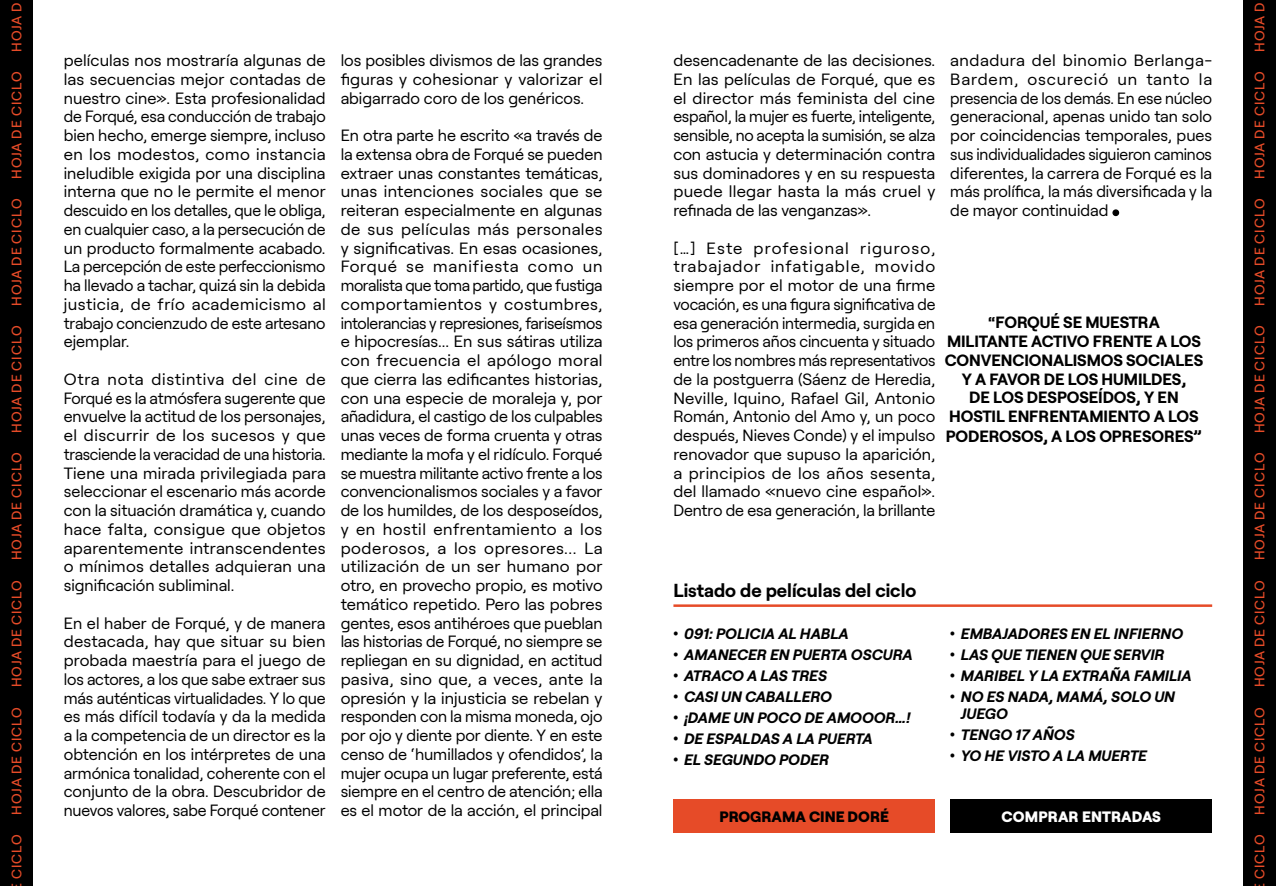
<style>
.page{position:relative;width:1276px;height:886px;background:#fff}
.page>*{position:absolute;margin:0;border:0;box-sizing:border-box;transform-origin:0 0}
.t1{font:700 18.75px "Roobert";color:#000}
.t2{font:16.25px/18.8px "Roobert";letter-spacing:-.005em;color:#000;text-align:justify}
.t3{font:700 16.25px/19px "Roobert";letter-spacing:-.005em;color:#000;text-align:center}
.t4{font:italic 700 15px/17.5px "Roobert";color:#000}
.t5{font:800 15px "Roobert";color:#000}
.t6{font:800 15px "Roobert";letter-spacing:.01em;color:#fff}
.t7{font:500 13.75px "Roobert";letter-spacing:.08em;color:#e64b28}
.s1{font-size:15px}
</style>
<div class="page">
<div style="left:0;top:0;width:32px;height:886px;background:#000"></div>
<div style="left:1243px;top:0;width:33px;height:886px;background:#000"></div>
<div style="left:1112px;top:209px;width:7px;height:7px;border:1px solid #000;border-radius:50%"></div>
<hr style="left:673px;top:604px;width:539px;height:3px;background:#e64b28">
<div style="left:950px;top:799px;width:262px;height:34px;background:#000"></div>
<div style="left:673px;top:799px;width:262px;height:34px;background:#e64b28"></div>
<p class="t7" style="left:6px;top:52px;width:51px;rotate:-90deg">HOJA D</p>
<p class="t7" style="left:6px;top:179px;width:109px;rotate:-90deg">HOJA DE CICLO</p>
<p class="t7" style="left:6px;top:306px;width:109px;rotate:-90deg">HOJA DE CICLO</p>
<p class="t7" style="left:6px;top:433px;width:109px;rotate:-90deg">HOJA DE CICLO</p>
<p class="t7" style="left:6px;top:560px;width:109px;rotate:-90deg">HOJA DE CICLO</p>
<p class="t7" style="left:6px;top:687px;width:109px;rotate:-90deg">HOJA DE CICLO</p>
<p class="t7" style="left:6px;top:814px;width:109px;rotate:-90deg">HOJA DE CICLO</p>
<p class="t7" style="left:6px;top:879px;width:47px;rotate:-90deg">CICLO</p>
<p class="t2" style="left:64px;top:50px;width:263px">películas nos mostraría algunas de las secuencias mejor contadas de nuestro cine». Esta profesionalidad de Forqué, esa conducción de trabajo bien hecho, emerge siempre, incluso en los modestos, como instancia ineludible exigida por una disciplina interna que no le permite el menor descuido en los detalles, que le obliga, en cualquier caso, a la persecución de un producto formalmente acabado.<br>La percepción de este perfeccionismo ha llevado a tachar, quizá sin la debida justicia, de frío academicismo al trabajo concienzudo de este artesano ejemplar.</p>
<p class="t2" style="left:64px;top:368px;width:263px">Otra nota distintiva del cine de Forqué es la atmósfera sugerente que envuelve la actitud de los personajes, el discurrir de los sucesos y que trasciende la veracidad de una historia.<br>Tiene una mirada privilegiada para seleccionar el escenario más acorde con la situación dramática y, cuando hace falta, consigue que objetos aparentemente intranscendentes o mínimos detalles adquieran una significación subliminal.</p>
<p class="t2" style="left:64px;top:612px;width:263px">En el haber de Forqué, y de manera destacada, hay que situar su bien probada maestría para el juego de los actores, a los que sabe extraer sus más auténticas virtualidades. Y lo que es más difícil todavía y da la medida a la competencia de un director es la obtención en los intérpretes de una armónica tonalidad, coherente con el conjunto de la obra. Descubridor de nuevos valores, sabe Forqué contener</p>
<p class="t2" style="left:341px;top:50px;width:263px">los posibles divismos de las grandes figuras y cohesionar y valorizar el abigarrado coro de los genéricos.</p>
<p class="t2" style="left:341px;top:125px;width:263px">En otra parte he escrito «a través de la extensa obra de Forqué se pueden extraer unas constantes temáticas, unas intenciones sociales que se reiteran especialmente en algunas de sus películas más personales y significativas. En esas ocasiones, Forqué se manifiesta como un moralista que toma partido, que fustiga comportamientos y costumbres, intolerancias y represiones, fariseísmos e hipocresías... En sus sátiras utiliza con frecuencia el apólogo moral que cierra las edificantes historias, con una especie de moraleja y, por añadidura, el castigo de los culpables unas veces de forma cruenta y otras mediante la mofa y el ridículo. Forqué se muestra militante activo frente a los convencionalismos sociales y a favor de los humildes, de los desposeídos, y en hostil enfrentamiento a los poderosos, a los opresores... La utilización de un ser humano por otro, en provecho propio, es motivo temático repetido. Pero las pobres gentes, esos antihéroes que pueblan las historias de Forqué, no siempre se repliegan en su dignidad, en actitud pasiva, sino que, a veces, ante la opresión y la injusticia se rebelan y responden con la misma moneda, ojo por ojo y diente por diente. Y en este censo de ‘humillados y ofendidos’, la mujer ocupa un lugar preferente, está siempre en el centro de atención; ella es el motor de la acción, el principal</p>
<p class="t2" style="left:673px;top:50px;width:263px">desencadenante de las decisiones.<br>En las películas de Forqué, que es el director más feminista del cine español, la mujer es fuerte, inteligente, sensible, no acepta la sumisión, se alza con astucia y determinación contra sus dominadores y en su respuesta puede llegar hasta la más cruel y refinada de las venganzas».</p>
<p class="t2" style="left:673px;top:237px;width:263px">[…] Este profesional riguroso, trabajador infatigable, movido siempre por el motor de una firme vocación, es una figura significativa de esa generación intermedia, surgida en los primeros años cincuenta y situado entre los nombres más representativos de la postguerra (Sáenz de Heredia, Neville, Iquino, Rafael Gil, Antonio Román, Antonio del Amo y, un poco después, Nieves Conde) y el impulso renovador que supuso la aparición, a principios de los años sesenta, del llamado «nuevo cine español».<br>Dentro de esa generación, la brillante</p>
<p class="t2" style="left:950px;top:50px;width:263px">andadura del binomio Berlanga-Bardem, oscureció un tanto la presencia de los demás. En ese núcleo generacional, apenas unido tan solo por coincidencias temporales, pues sus individualidades siguieron caminos diferentes, la carrera de Forqué es la más prolífica, la más diversificada y la de mayor continuidad</p>
<p class="t3" style="left:944px;top:312px;width:260px"><span class="s1">“</span>FORQUÉ SE MUESTRA<br>MILITANTE ACTIVO FRENTE A LOS<br>CONVENCIONALISMOS SOCIALES<br>Y A FAVOR DE LOS HUMILDES,<br>DE LOS DESPOSEÍDOS, Y EN<br>HOSTIL ENFRENTAMIENTO A LOS<br>PODEROSOS, A LOS OPRESORES”</p>
<p class="t1" style="left:673px;top:576px;width:244px">Listado de películas del ciclo</p>
<p class="t4" style="left:673px;top:623px;width:177px">• 091: POLICIA AL HABLA</p>
<p class="t4" style="left:673px;top:644px;width:241px">• AMANECER EN PUERTA OSCURA</p>
<p class="t4" style="left:673px;top:665px;width:155px">• ATRACO A LAS TRES</p>
<p class="t4" style="left:673px;top:686px;width:160px">• CASI UN CABALLERO</p>
<p class="t4" style="left:673px;top:707px;width:239px">• ¡DAME UN POCO DE AMOOOR…!</p>
<p class="t4" style="left:673px;top:728px;width:201px">• DE ESPALDAS A LA PUERTA</p>
<p class="t4" style="left:673px;top:749px;width:157px">• EL SEGUNDO PODER</p>
<p class="t4" style="left:950px;top:623px;width:234px">• EMBAJADORES EN EL INFIERNO</p>
<p class="t4" style="left:950px;top:644px;width:216px">• LAS QUE TIENEN QUE SERVIR</p>
<p class="t4" style="left:950px;top:665px;width:243px">• MARIBEL Y LA EXTRAÑA FAMILIA</p>
<p class="t4" style="left:961px;top:686px;width:216px;text-indent:-11px">• NO ES NADA, MAMÁ, SOLO UN<br>JUEGO</p>
<p class="t4" style="left:950px;top:725px;width:126px">• TENGO 17 AÑOS</p>
<p class="t4" style="left:950px;top:746px;width:198px">• YO HE VISTO A LA MUERTE</p>
<p class="t5" style="left:719px;top:805px;width:171px">PROGRAMA CINE DORÉ</p>
<p class="t6" style="left:1001px;top:805px;width:161px">COMPRAR ENTRADAS</p>
<p class="t7" style="left:1249px;top:52px;width:51px;rotate:-90deg">HOJA D</p>
<p class="t7" style="left:1249px;top:179px;width:109px;rotate:-90deg">HOJA DE CICLO</p>
<p class="t7" style="left:1249px;top:306px;width:109px;rotate:-90deg">HOJA DE CICLO</p>
<p class="t7" style="left:1249px;top:433px;width:109px;rotate:-90deg">HOJA DE CICLO</p>
<p class="t7" style="left:1249px;top:560px;width:109px;rotate:-90deg">HOJA DE CICLO</p>
<p class="t7" style="left:1249px;top:687px;width:109px;rotate:-90deg">HOJA DE CICLO</p>
<p class="t7" style="left:1249px;top:814px;width:109px;rotate:-90deg">HOJA DE CICLO</p>
<p class="t7" style="left:1249px;top:879px;width:47px;rotate:-90deg">CICLO</p>
</div>
